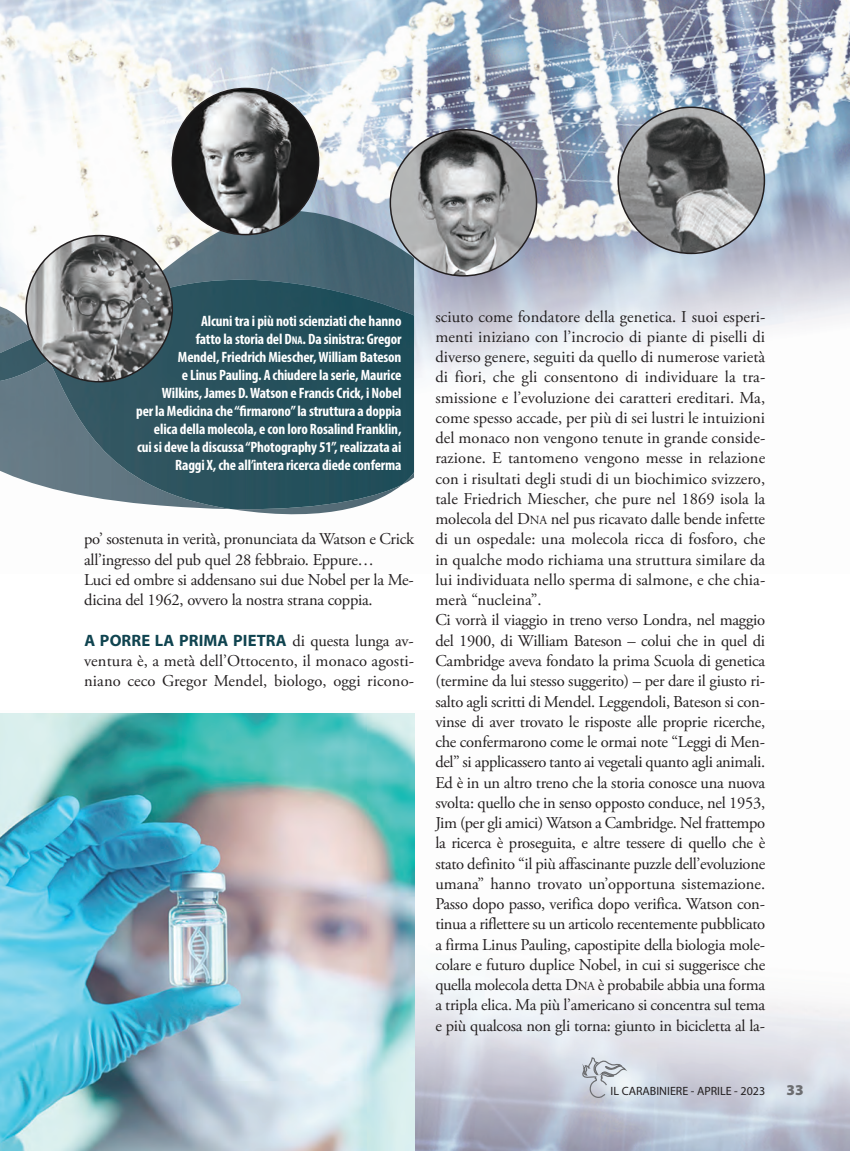
<style>
.page{position:relative;width:850px;height:1151px;background:#fff}
.page>*{position:absolute;margin:0;border:0;box-sizing:border-box;transform-origin:0 0}
.t1{font:16.5px/20.2px "Adobe Garamond Pro";letter-spacing:-.015em;color:#231f20}
.t2{font:16.5px/20.2px "Adobe Garamond Pro";letter-spacing:.005em;color:#231f20}
.t3{font:700 16.5px "Myriad Pro";letter-spacing:.005em;color:#104450}
.t4{font:700 condensed 15px/18px "Myriad Pro";letter-spacing:-.01em;color:#fff;text-align:right}
.t5{font:900 15px "Myriad Pro";color:#6c6d70}
.t6{font:12px "Myriad Pro";color:#231f20}
.s1{font-size:11.25px}
.s2{font-size:12.3px}
.s3{font-family:"Adobe Garamond Pro";font-weight:400;color:#231f20}
</style>
<div class="page">
<img style="left:0;top:0;width:849px;height:515px">
<img style="left:414px;top:713px;width:435px;height:437px">
<img style="left:231px;top:509px;width:171px;height:5px">
<img style="left:319px;top:211px;width:95px;height:69px">
<img style="left:0;top:280px;width:414px;height:229px">
<svg style="left:581px;top:1057px;width:44px;height:41px;background:#c7cdd5"></svg>
<svg style="left:389px;top:129px;width:148px;height:147px;background:#94979b"></svg>
<svg style="left:617px;top:106px;width:147px;height:148px;background:#8b8e93"></svg>
<img style="left:0;top:713px;width:414px;height:437px">
<svg style="left:25px;top:88px;width:294px;height:294px"></svg>
<p class="t4" style="left:136px;top:313px;width:267px">Alcuni tra i più noti scienziati che hanno<br>fatto la storia del D<span class="s1">NA</span>. Da sinistra: Gregor<br>Mendel, Friedrich Miescher, William Bateson<br>e Linus Pauling. A chiudere la serie, Maurice<br>Wilkins, James D. Watson e Francis Crick, i Nobel<br>per la Medicina che “firmarono” la struttura a doppia elica della molecola, e con loro Rosalind Franklin, cui si deve la discussa “Photography 51”, realizzata ai Raggi X, che all’intera ricerca diede conferma</p>
<p class="t1" style="left:435px;top:308px;width:331px">sciuto come fondatore della genetica. I suoi esperi&shy;menti iniziano con l’incrocio di piante di piselli di diverso genere, seguiti da quello di numerose varietà di fiori, che gli consentono di individuare la tra&shy;smissione e l’evoluzione dei caratteri ereditari. Ma, come spesso accade, per più di sei lustri le intuizioni del monaco non vengono tenute in grande conside&shy;razione. E tantomeno vengono messe in relazione con i risultati degli studi di un biochimico svizzero, tale Friedrich Miescher, che pure nel 1869 isola la molecola del D<span class="s2">NA</span> nel pus ricavato dalle bende infette di un ospedale: una molecola ricca di fosforo, che in qualche modo richiama una struttura similare da lui individuata nello sperma di salmone, e che chia&shy;merà “nucleina”.<br>Ci vorrà il viaggio in treno verso Londra, nel maggio del 1900, di William Bateson – colui che in quel di Cambridge aveva fondato la prima Scuola di genetica (termine da lui stesso suggerito) – per dare il giusto ri&shy;salto agli scritti di Mendel. Leggendoli, Bateson si con&shy;vinse di aver trovato le risposte alle proprie ricerche, che confermarono come le ormai note “Leggi di Men&shy;del” si applicassero tanto ai vegetali quanto agli animali.<br>Ed è in un altro treno che la storia conosce una nuova svolta: quello che in senso opposto conduce, nel 1953, Jim (per gli amici) Watson a Cambridge. Nel frattempo la ricerca è proseguita, e altre tessere di quello che è stato definito “il più affascinante puzzle dell’evoluzione umana” hanno trovato un’opportuna sistemazione.<br>Passo dopo passo, verifica dopo verifica. Watson con&shy;tinua a riflettere su un articolo recentemente pubblicato a firma Linus Pauling, capostipite della biologia mole&shy;colare e futuro duplice Nobel, in cui si suggerisce che quella molecola detta D<span class="s2">NA</span> è probabile abbia una forma a tripla elica. Ma più l’americano si concentra sul tema e più qualcosa non gli torna: giunto in bicicletta al la-</p>
<p class="t1" style="left:84px;top:530px;width:331px">po’ sostenuta in verità, pronunciata da Watson e Crick all’ingresso del pub quel 28 febbraio. Eppure…<br>Luci ed ombre si addensano sui due Nobel per la Me&shy;dicina del 1962, ovvero la nostra strana coppia.</p>
<p class="t3" style="left:84px;top:634px;width:331px">A PORRE LA PRIMA PIETRA <span class="s3">di questa lunga av-</span></p>
<p class="t2" style="left:84px;top:652px;width:331px">ventura è, a metà dell’Ottocento, il monaco agosti&shy;niano ceco Gregor Mendel, biologo, oggi ricono-</p>
<p class="t6" style="left:610px;top:1083px;width:156px">IL CARABINIERE - APRILE - 2023</p>
<p class="t5" style="left:786px;top:1080px;width:19px">33</p>
</div>
